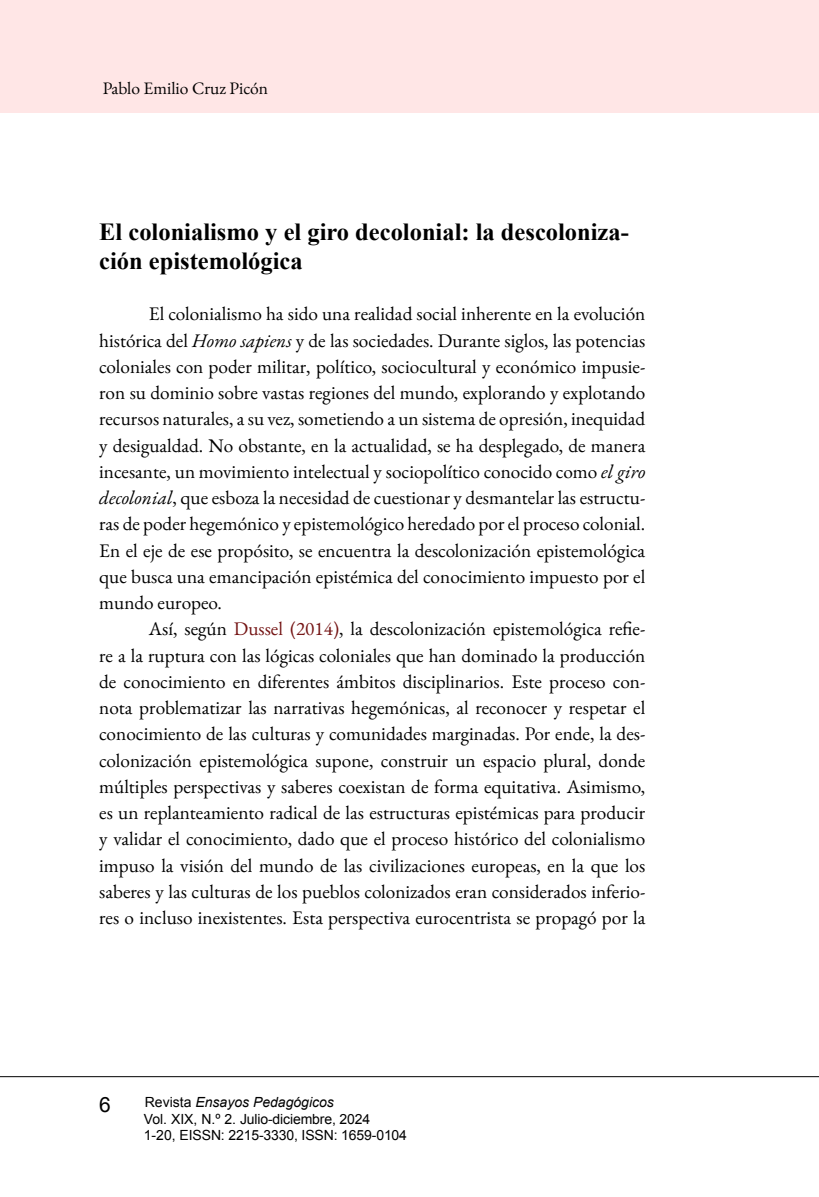
<style>
.page{position:relative;width:819px;height:1197px;background:#fff}
.page>*{position:absolute;margin:0;border:0;box-sizing:border-box;transform-origin:0 0}
.Subtítulo{font:700 24.5px/29.4px "Times New Roman";color:#000}
.t1{font:21px "Arial";color:#000}
.Texto_general{font:19.25px/26.2px "EB Garamond";color:#000;text-align:justify}
.t2{font:17.5px "EB Garamond";color:#000}
.t3{font:14px/16.6px "Arial";letter-spacing:-.01em;color:#000}
.s1{font-style:italic}
.s2{color:#741414}
</style>
<div class="page">
<div style="left:0;top:0;width:818px;height:113px;background:#ffe6e6"></div>
<hr style="left:0;top:1076px;width:819px;height:1px;background:#000">
<p class="t2" style="left:103px;top:77px;width:167px">Pablo Emilio Cruz Picón</p>
<p class="Subtítulo" style="left:99px;top:216px;width:531px">El colonialismo y el giro decolonial: la descoloniza&shy;ción epistemológica</p>
<p class="Texto_general" style="left:99px;top:301px;width:548px;text-indent:50px">El colonialismo ha sido una realidad social inherente en la evolución histórica del <span class="s1">Homo sapiens</span> y de las sociedades. Durante siglos, las potencias coloniales con poder militar, político, sociocultural y económico impusie&shy;ron su dominio sobre vastas regiones del mundo, explorando y explotando recursos naturales, a su vez, sometiendo a un sistema de opresión, inequidad y desigualdad. No obstante, en la actualidad, se ha desplegado, de manera incesante, un movimiento intelectual y sociopolítico conocido como <span class="s1">el giro decolonial</span>, que esboza la necesidad de cuestionar y desmantelar las estructu&shy;ras de poder hegemónico y epistemológico heredado por el proceso colonial.<br>En el eje de ese propósito, se encuentra la descolonización epistemológica que busca una emancipación epistémica del conocimiento impuesto por el mundo europeo.</p>
<p class="Texto_general" style="left:99px;top:616px;width:548px;text-indent:50px">Así, según <span class="s2">Dussel (2014)</span>, la descolonización epistemológica refie&shy;re a la ruptura con las lógicas coloniales que han dominado la producción de conocimiento en diferentes ámbitos disciplinarios. Este proceso con&shy;nota problematizar las narrativas hegemónicas, al reconocer y respetar el conocimiento de las culturas y comunidades marginadas. Por ende, la des&shy;colonización epistemológica supone, construir un espacio plural, donde múltiples perspectivas y saberes coexistan de forma equitativa. Asimismo, es un replanteamiento radical de las estructuras epistémicas para producir y validar el conocimiento, dado que el proceso histórico del colonialismo impuso la visión del mundo de las civilizaciones europeas, en la que los saberes y las culturas de los pueblos colonizados eran considerados inferio&shy;res o incluso inexistentes. Esta perspectiva eurocentrista se propagó por la</p>
<p class="t1" style="left:99px;top:1091px;width:13px">6</p>
<p class="t3" style="left:144px;top:1094px;width:265px">Revista <span class="s1">Ensayos Pedagógicos<br></span>Vol. XIX, N.º 2. Julio-diciembre, 2024<br>1-20, EISSN: 2215-3330, ISSN: 1659-0104</p>
</div>
